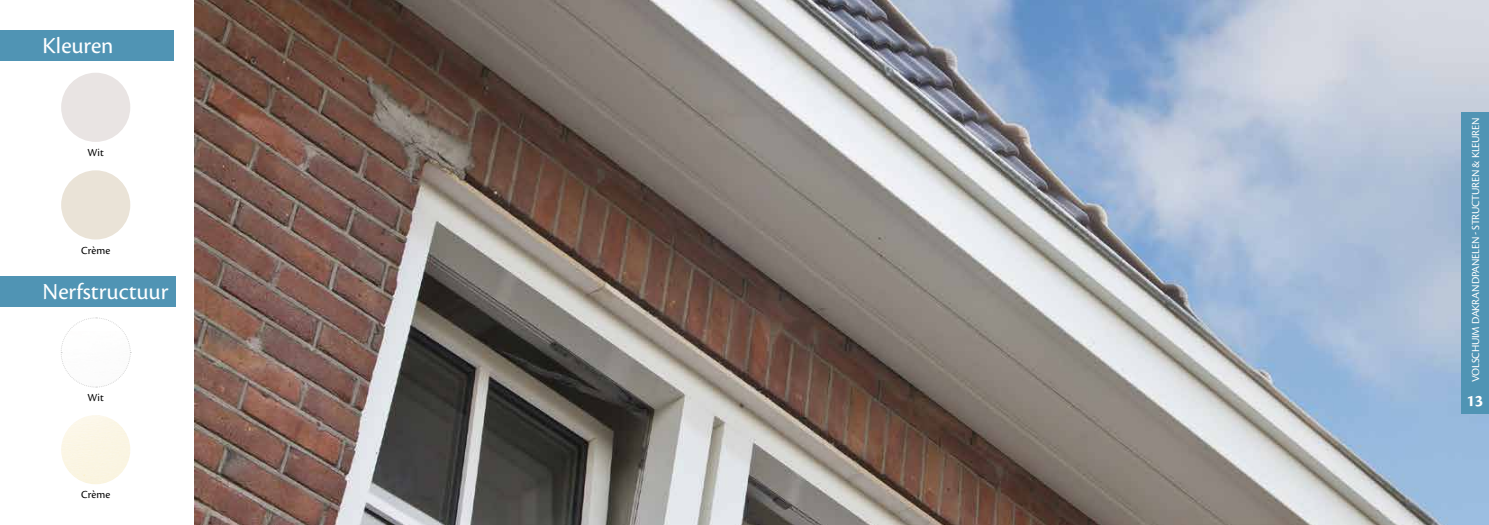
<style>
.page{position:relative;width:1489px;height:525px;background:#fff}
.page>*{position:absolute;margin:0;border:0;box-sizing:border-box;transform-origin:0 0}
.t1{font:23.75px "Cronos Pro";color:#fff}
.t2{font:700 16.88px "Cronos Pro";color:#fff}
.t3{font:11.25px "Cronos Pro";letter-spacing:-.02em;color:#fff}
.t4{font:11.25px "Cronos Pro";letter-spacing:.015em;color:#000}
</style>
<div class="page">
<img style="left:194px;top:0;width:1294px;height:524px">
<div style="left:0;top:30px;width:174px;height:30px;background:#5094b4"></div>
<div style="left:61px;top:73px;width:69px;height:69px;background:#e9e4e3;border-radius:50%"></div>
<svg style="left:61px;top:317px;width:70px;height:71px"></svg>
<div style="left:61px;top:170px;width:69px;height:69px;background:#eae3d7;border-radius:50%"></div>
<div style="left:61px;top:415px;width:69px;height:69px;background:#fbf5e4;border-radius:35px"></div>
<div style="left:0;top:276px;width:176px;height:30px;background:#5094b4"></div>
<div style="left:1460px;top:112px;width:28px;height:301px;background:#5094b4"></div>
<h1 class="t1" style="left:43px;top:32px;width:72px">Kleuren</h1>
<p class="t4" style="left:87px;top:146px;width:18px">Wit</p>
<p class="t4" style="left:81px;top:243px;width:31px">Crème</p>
<h1 class="t1" style="left:43px;top:278px;width:127px">Nerfstructuur</h1>
<p class="t4" style="left:87px;top:391px;width:18px">Wit</p>
<p class="t4" style="left:81px;top:488px;width:31px">Crème</p>
<p class="t3" style="left:1468px;top:382px;width:266px;rotate:-90deg">VOLSCHUIM DAKRANDPANELEN - STRUCTUREN &amp; KLEUREN</p>
<h2 class="t2" style="left:1466px;top:390px;width:18px">13</h2>
</div>
